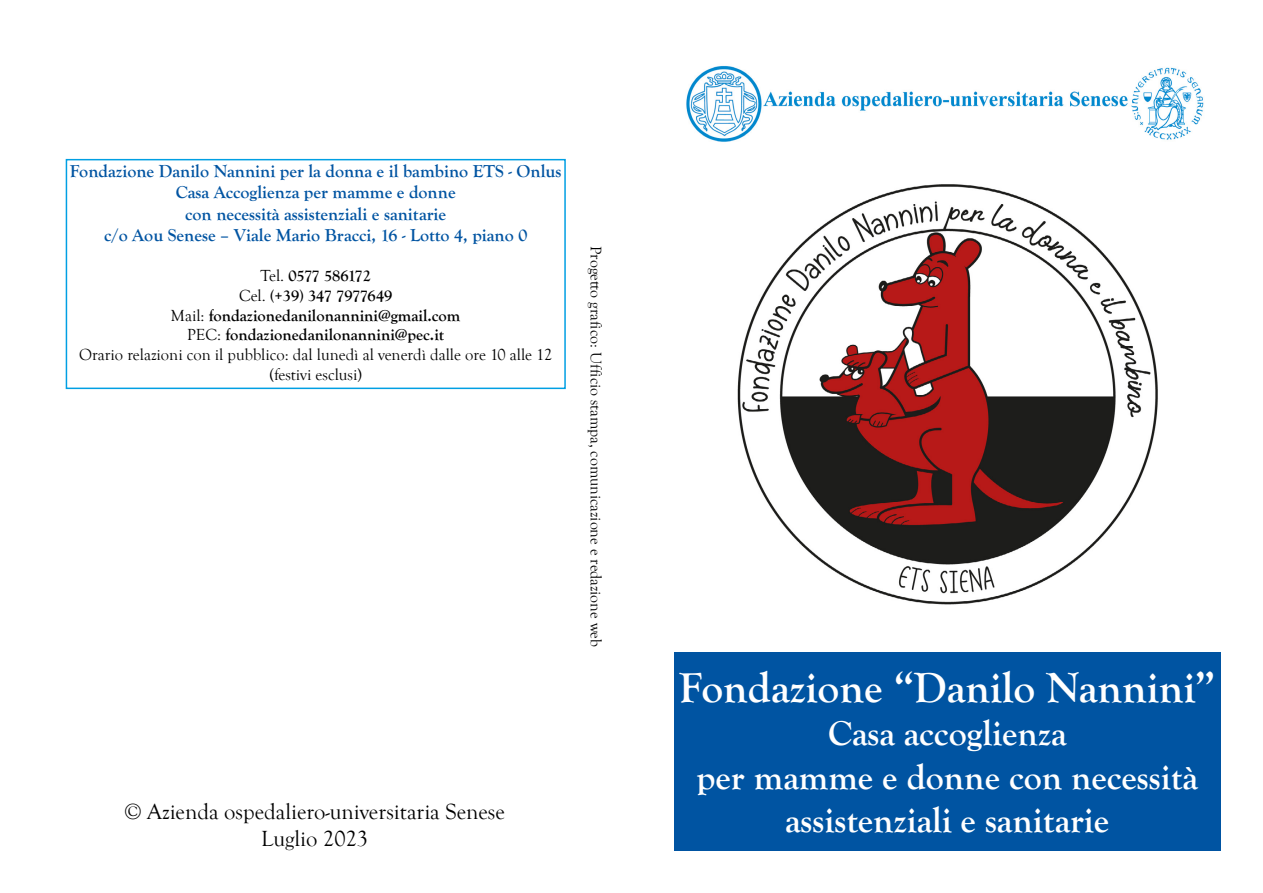
<style>
.page{position:relative;width:1263px;height:893px;background:#fff}
.page>*{position:absolute;margin:0;border:0;box-sizing:border-box;transform-origin:0 0}
.t1{font:700 43.5px "Goudy Old Style T";color:#fff}
.t2{font:700 36px/43.5px "Goudy Old Style T";color:#fff;text-align:center}
.t3{font:22.5px/27px "Goudy Old Style T";color:#000;text-align:center}
.t4{font:700 18px/21.6px "Goudy Old Style T";color:#0054a2;text-align:center}
.t5{font:16.5px/19.8px "Goudy Old Style T";color:#000;text-align:center}
.t6{font:15.75px "Goudy Old Style T";color:#000}
.s1{font-weight:700}
</style>
<div class="page">
<img style="left:737px;top:184px;width:421px;height:421px">
<img style="left:686px;top:66px;width:518px;height:76px">
<div style="left:674px;top:652px;width:546px;height:198px;background:#0054a2"></div>
<div style="left:66px;top:159px;width:500px;height:230px;border:2px solid #009fe3"></div>
<p class="t4" style="left:70px;top:160px;width:493px">Fondazione Danilo Nannini per la donna e il bambino ETS - Onlus Casa Accoglienza per mamme e donne<br>con necessità assistenziali e sanitarie<br>c/o Aou Senese – Viale Mario Bracci, 16 - Lotto 4, piano 0</p>
<p class="t5" style="left:79px;top:266px;width:474px">Tel. <span class="s1">0577 586172<br></span>Cel. <span class="s1">(+39) 347 7977649<br></span>Mail: <span class="s1">fondazionedanilonannini@gmail.com<br></span>PEC: <span class="s1">fondazionedanilonannini@pec.it<br></span>Orario relazioni con il pubblico: dal lunedì al venerdì dalle ore 10 alle 12 (festivi esclusi)</p>
<p class="t6" style="left:604px;top:246px;width:402px;rotate:90deg">Progetto grafico: Ufficio stampa, comunicazione e redazione web</p>
<h3 class="t3" style="left:124px;top:798px;width:382px">© Azienda ospedaliero-universitaria Senese<br>Luglio 2023</h3>
<h1 class="t1" style="left:679px;top:663px;width:538px">Fondazione “Danilo Nannini”</h1>
<h2 class="t2" style="left:696px;top:712px;width:503px">Casa accoglienza<br>per mamme e donne con necessità assistenziali e sanitarie</h2>
</div>
